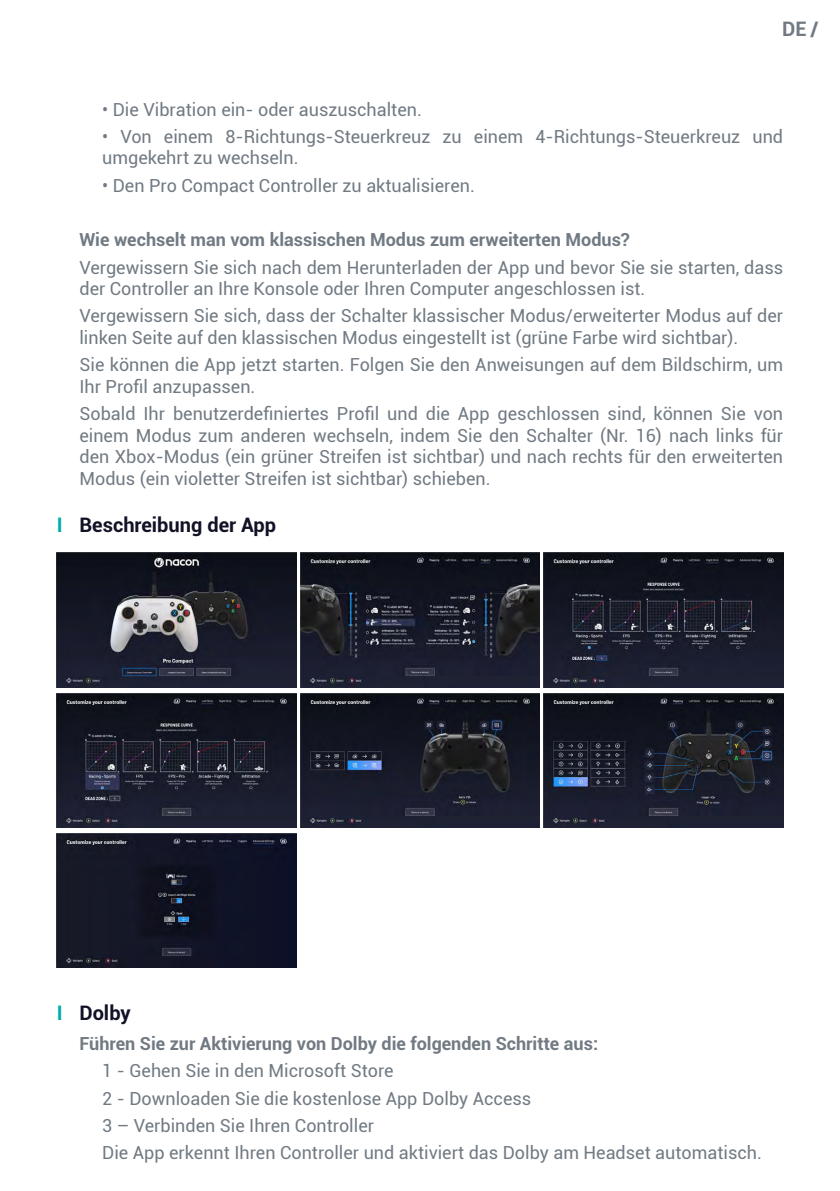
<style>
.page{position:relative;width:840px;height:1191px;background:#fff}
.page>*{position:absolute;margin:0;border:0;box-sizing:border-box;transform-origin:0 0}
.t1{font:700 20px "Roboto";color:#121227}
.t2{font:700 20px "Roboto";color:#717a83}
.t3{font:18px/21.6px "Roboto";color:#717a83}
.t4{font:700 18px "Roboto";color:#717a83}
.s1{color:#00abaa}
</style>
<div class="page">
<img style="left:57px;top:833px;width:239px;height:134px">
<img style="left:57px;top:693px;width:239px;height:134px">
<img style="left:300px;top:553px;width:239px;height:134px">
<img style="left:300px;top:693px;width:239px;height:134px">
<img style="left:57px;top:553px;width:239px;height:134px">
<img style="left:543px;top:553px;width:239px;height:134px">
<img style="left:543px;top:693px;width:239px;height:134px">
<p class="t2" style="left:781px;top:15px;width:38px">DE /</p>
<p class="t3" style="left:102px;top:98px;width:321px">• Die Vibration ein- oder auszuschalten.</p>
<p class="t3" style="left:102px;top:125px;width:682px">• Von einem 8-Richtungs-Steuerkreuz zu einem 4-Richtungs-Steuerkreuz und umgekehrt zu wechseln.</p>
<p class="t3" style="left:102px;top:174px;width:374px">• Den Pro Compact Controller zu aktualisieren.</p>
<p class="t4" style="left:79px;top:227px;width:551px">Wie wechselt man vom klassischen Modus zum erweiterten Modus?</p>
<p class="t3" style="left:79px;top:256px;width:704px">Vergewissern Sie sich nach dem Herunterladen der App und bevor Sie sie starten, dass der Controller an Ihre Konsole oder Ihren Computer angeschlossen ist.</p>
<p class="t3" style="left:79px;top:305px;width:704px">Vergewissern Sie sich, dass der Schalter klassischer Modus/erweiterter Modus auf der linken Seite auf den klassischen Modus eingestellt ist (grüne Farbe wird sichtbar).</p>
<p class="t3" style="left:79px;top:353px;width:704px">Sie können die App jetzt starten. Folgen Sie den Anweisungen auf dem Bildschirm, um<br>Ihr Profil anzupassen.</p>
<p class="t3" style="left:79px;top:402px;width:704px;text-align:justify">Sobald Ihr benutzerdefiniertes Profil und die App geschlossen sind, können Sie von einem Modus zum anderen wechseln, indem Sie den Schalter (Nr. 16) nach links für den Xbox-Modus (ein grüner Streifen ist sichtbar) und nach rechts für den erweiterten Modus (ein violetter Streifen ist sichtbar) schieben.</p>
<p class="t1" style="left:57px;top:510px;width:221px"><span class="s1">I</span> Beschreibung der App</p>
<p class="t1" style="left:57px;top:998px;width:75px"><span class="s1">I</span> Dolby</p>
<p class="t4" style="left:79px;top:1030px;width:520px">Führen Sie zur Aktivierung von Dolby die folgenden Schritte aus:</p>
<p class="t3" style="left:102px;top:1056px;width:661px;line-height:27.2px">1 - Gehen Sie in den Microsoft Store<br>2 - Downloaden Sie die kostenlose App Dolby Access<br>3 – Verbinden Sie Ihren Controller<br>Die App erkennt Ihren Controller und aktiviert das Dolby am Headset automatisch.</p>
</div>
